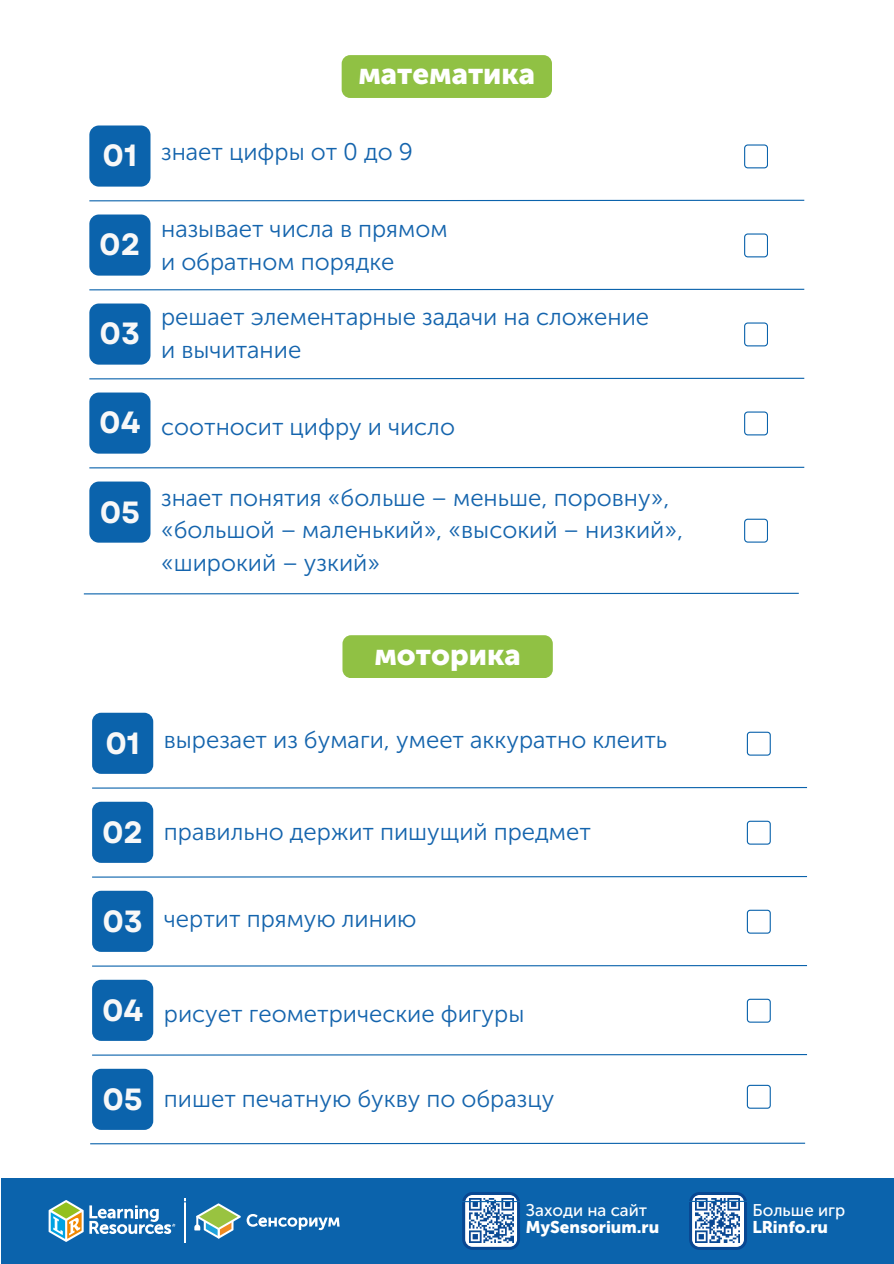
<style>
.page{position:relative;width:894px;height:1264px;background:#fff}
.page>*{position:absolute;margin:0;border:0;box-sizing:border-box;transform-origin:0 0}
.t1{font:700 30.6px "Garet";color:#f8f8f8}
.t2{font:29.55px "Museo Sans Cyrl 900";color:#fff}
.t3{font:24px/32.7px "Museo Sans Cyrl 300";color:#1464ad}
.t4{font:16.8px "Museo Sans Cyrl 900";color:#fff}
.t5{font:16.8px "Museo Sans Cyrl 500";color:#fff}
</style>
<div class="page">
<div style="left:2px;top:1178px;width:891px;height:85px;background:#0b63ac"></div>
<div style="left:341px;top:55px;width:210px;height:43px;background:#90c144;border-radius:9px"></div>
<svg style="left:89px;top:199px;width:716px;height:3px"></svg>
<svg style="left:89px;top:377px;width:716px;height:3px"></svg>
<svg style="left:89px;top:466px;width:716px;height:3px"></svg>
<svg style="left:83px;top:592px;width:716px;height:3px"></svg>
<div style="left:89px;top:125px;width:61px;height:62px;background:#0b63ac;border-radius:10px"></div>
<svg style="left:744px;top:144px;width:23px;height:24px"></svg>
<div style="left:89px;top:214px;width:61px;height:61px;background:#0b63ac;border-radius:10px"></div>
<svg style="left:89px;top:233px;width:716px;height:58px"></svg>
<div style="left:89px;top:303px;width:61px;height:61px;background:#0b63ac;border-radius:10px"></div>
<svg style="left:744px;top:322px;width:23px;height:24px"></svg>
<div style="left:89px;top:392px;width:61px;height:61px;background:#0b63ac;border-radius:10px"></div>
<svg style="left:744px;top:411px;width:23px;height:24px"></svg>
<div style="left:89px;top:481px;width:61px;height:61px;background:#0b63ac;border-radius:10px"></div>
<svg style="left:744px;top:518px;width:23px;height:24px"></svg>
<div style="left:342px;top:635px;width:210px;height:43px;background:#90c144;border-radius:9px"></div>
<svg style="left:92px;top:787px;width:715px;height:2px"></svg>
<svg style="left:92px;top:965px;width:715px;height:2px"></svg>
<svg style="left:92px;top:1054px;width:715px;height:2px"></svg>
<svg style="left:49px;top:1192px;width:698px;height:57px"></svg>
<div style="left:92px;top:712px;width:61px;height:61px;background:#0b63ac;border-radius:9px"></div>
<svg style="left:746px;top:731px;width:24px;height:24px"></svg>
<div style="left:92px;top:801px;width:61px;height:61px;background:#0b63ac;border-radius:9px"></div>
<svg style="left:92px;top:820px;width:715px;height:58px"></svg>
<div style="left:92px;top:890px;width:61px;height:61px;background:#0b63ac;border-radius:9px"></div>
<svg style="left:746px;top:909px;width:24px;height:24px"></svg>
<div style="left:92px;top:979px;width:61px;height:61px;background:#0b63ac;border-radius:9px"></div>
<svg style="left:746px;top:998px;width:24px;height:24px"></svg>
<div style="left:92px;top:1068px;width:61px;height:61px;background:#0b63ac;border-radius:9px"></div>
<svg style="left:746px;top:1084px;width:24px;height:24px"></svg>
<svg style="left:90px;top:1142px;width:716px;height:2px"></svg>
<h2 class="t2" style="left:358px;top:57px;width:178px">математика</h2>
<p class="t1" style="left:103px;top:134px;width:36px">01</p>
<p class="t3" style="left:161px;top:136px;width:253px">знает цифры от 0 до 9</p>
<h2 class="t1" style="left:99px;top:223px;width:43px">02</h2>
<p class="t1" style="left:100px;top:312px;width:42px">03</p>
<h2 class="t1" style="left:99px;top:401px;width:43px">04</h2>
<h1 class="t1" style="left:100px;top:490px;width:42px">05</h1>
<h2 class="t3" style="left:161px;top:213px;width:288px">называет числа в прямом и обратном порядке</h2>
<p class="t3" style="left:161px;top:301px;width:489px">решает элементарные задачи на сложение и вычитание</p>
<h2 class="t3" style="left:161px;top:410px;width:295px">соотносит цифру и число</h2>
<p class="t3" style="left:161px;top:481px;width:523px">знает понятия «больше – меньше, поровну», «большой – маленький», «высокий – низкий», «широкий – узкий»</p>
<p class="t1" style="left:105px;top:721px;width:36px">01</p>
<h2 class="t2" style="left:374px;top:636px;width:148px">моторика</h2>
<p class="t3" style="left:164px;top:723px;width:504px">вырезает из бумаги, умеет аккуратно клеить</p>
<h2 class="t1" style="left:102px;top:810px;width:43px">02</h2>
<p class="t3" style="left:164px;top:815px;width:428px">правильно держит пишущий предмет</p>
<p class="t1" style="left:102px;top:899px;width:42px">03</p>
<p class="t3" style="left:164px;top:902px;width:254px">чертит прямую линию</p>
<h2 class="t1" style="left:102px;top:987px;width:43px">04</h2>
<p class="t3" style="left:164px;top:997px;width:362px">рисует геометрические фигуры</p>
<p class="t1" style="left:102px;top:1076px;width:42px">05</p>
<h3 class="t3" style="left:164px;top:1082px;width:392px">пишет печатную букву по образцу</h3>
<h2 class="t5" style="left:526px;top:1200px;width:123px">Заходи на сайт</h2>
<p class="t5" style="left:752px;top:1200px;width:94px">Больше игр</p>
<h2 class="t4" style="left:526px;top:1217px;width:135px">MySensorium.ru</h2>
<p class="t4" style="left:752px;top:1217px;width:77px">LRinfo.ru</p>
</div>
